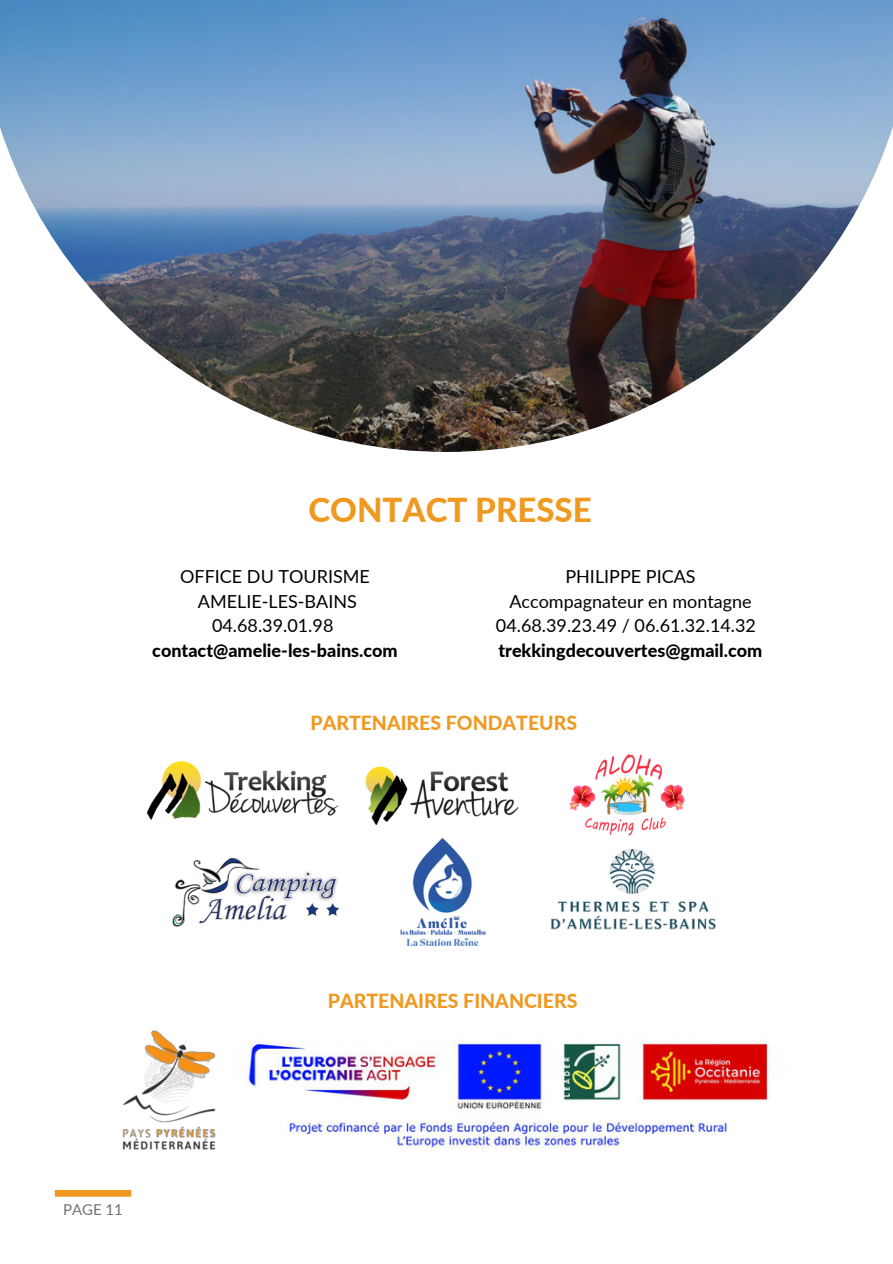
<style>
.page{position:relative;width:893px;height:1264px;background:#fff}
.page>*{position:absolute;margin:0;border:0;box-sizing:border-box;transform-origin:0 0}
.t1{font:800 33px "Lato";color:#f09920}
.t2{font:800 19.5px "Lato";color:#f09920}
.t3{font:18px/24.8px "Lato";color:#000;text-align:center}
.t4{font:800 18px "Lato";color:#000}
.t5{font:15px "Lato";color:#737373}
</style>
<div class="page">
<div style="left:55px;top:1189px;width:76px;height:7px;background:#f09920"></div>
<img style="left:0;top:0;width:892px;height:452px">
<img style="left:172px;top:857px;width:168px;height:70px">
<img style="left:569px;top:754px;width:116px;height:82px">
<img style="left:146px;top:761px;width:192px;height:59px">
<img style="left:400px;top:838px;width:86px;height:109px">
<img style="left:365px;top:766px;width:154px;height:59px">
<img style="left:550px;top:849px;width:166px;height:81px">
<img style="left:248px;top:1042px;width:520px;height:107px">
<img style="left:122px;top:1030px;width:94px;height:120px">
<h1 class="t1" style="left:308px;top:489px;width:285px">CONTACT PRESSE</h1>
<p class="t3" style="left:180px;top:563px;width:191px">OFFICE DU TOURISME<br>AMELIE-LES-BAINS<br>04.68.39.01.98</p>
<p class="t4" style="left:152px;top:639px;width:247px">contact@amelie-les-bains.com</p>
<p class="t3" style="left:496px;top:563px;width:261px">PHILIPPE PICAS<br>Accompagnateur en montagne<br>04.68.39.23.49 / 06.61.32.14.32</p>
<p class="t4" style="left:498px;top:639px;width:265px">trekkingdecouvertes@gmail.com</p>
<p class="t2" style="left:310px;top:710px;width:268px">PARTENAIRES FONDATEURS</p>
<p class="t5" style="left:63px;top:1200px;width:61px">PAGE 11</p>
<p class="t2" style="left:328px;top:988px;width:251px">PARTENAIRES FINANCIERS</p>
</div>
